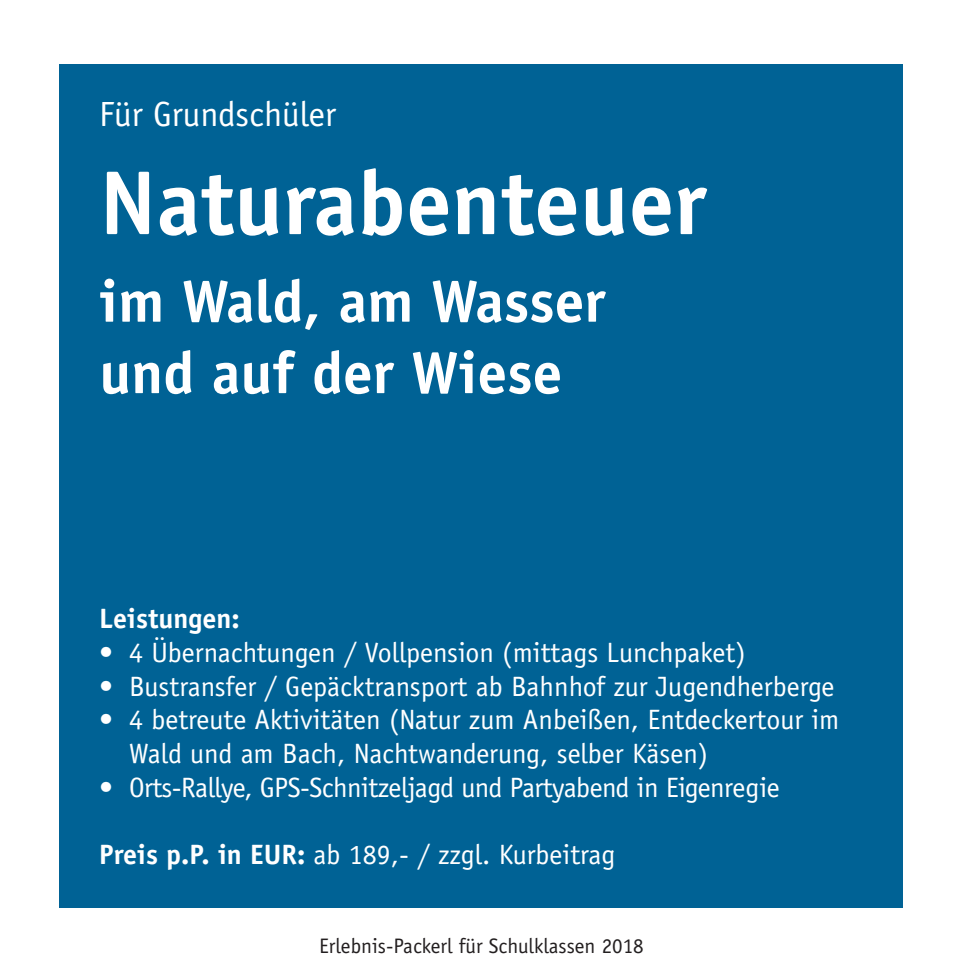
<style>
.page{position:relative;width:963px;height:973px;background:#fff}
.page>*{position:absolute;margin:0;border:0;box-sizing:border-box;transform-origin:0 0}
.t1{font:700 91px "Officina Sans";color:#fff}
.t2{font:700 59.5px/71.4px "Officina Sans";color:#fff}
.t3{font:35px "Officina Sans";color:#fff}
.t4{font:28px/33.6px "Officina Sans";color:#fff}
.t5{font:28px "Officina Sans";letter-spacing:-.02em;color:#fff}
.t6{font:700 28px "Officina Sans";color:#fff}
.t7{font:21px "Officina Sans";color:#231f20}
.s1{font-weight:700}
</style>
<div class="page">
<div style="left:60px;top:64px;width:843px;height:844px;background:#006295"></div>
<p class="t3" style="left:99px;top:93px;width:238px">Für Grundschüler</p>
<h1 class="t1" style="left:99px;top:146px;width:608px">Naturabenteuer</h1>
<h2 class="t2" style="left:99px;top:265px;width:507px">im Wald, am Wasser und auf der Wiese</h2>
<p class="t6" style="left:99px;top:601px;width:142px">Leistungen:</p>
<p class="t4" style="left:99px;top:635px;width:647px">• 4 Übernachtungen / Vollpension (mittags Lunchpaket)</p>
<p class="t4" style="left:99px;top:669px;width:736px">• Bustransfer / Gepäcktransport ab Bahnhof zur Jugendherberge</p>
<p class="t4" style="left:129px;top:703px;width:711px;text-indent:-30px">• 4 betreute Aktivitäten (Natur zum Anbeißen, Entdeckertour im<br>Wald und am Bach, Nachtwanderung, selber Käsen)</p>
<p class="t5" style="left:99px;top:770px;width:682px">• Orts-Rallye, GPS-Schnitzeljagd und Partyabend in Eigenregie</p>
<p class="t4" style="left:99px;top:837px;width:517px"><span class="s1">Preis p.P. in EUR:</span> ab 189,- / zzgl. Kurbeitrag</p>
<p class="t7" style="left:319px;top:933px;width:326px">Erlebnis-Packerl für Schulklassen 2018</p>
</div>
